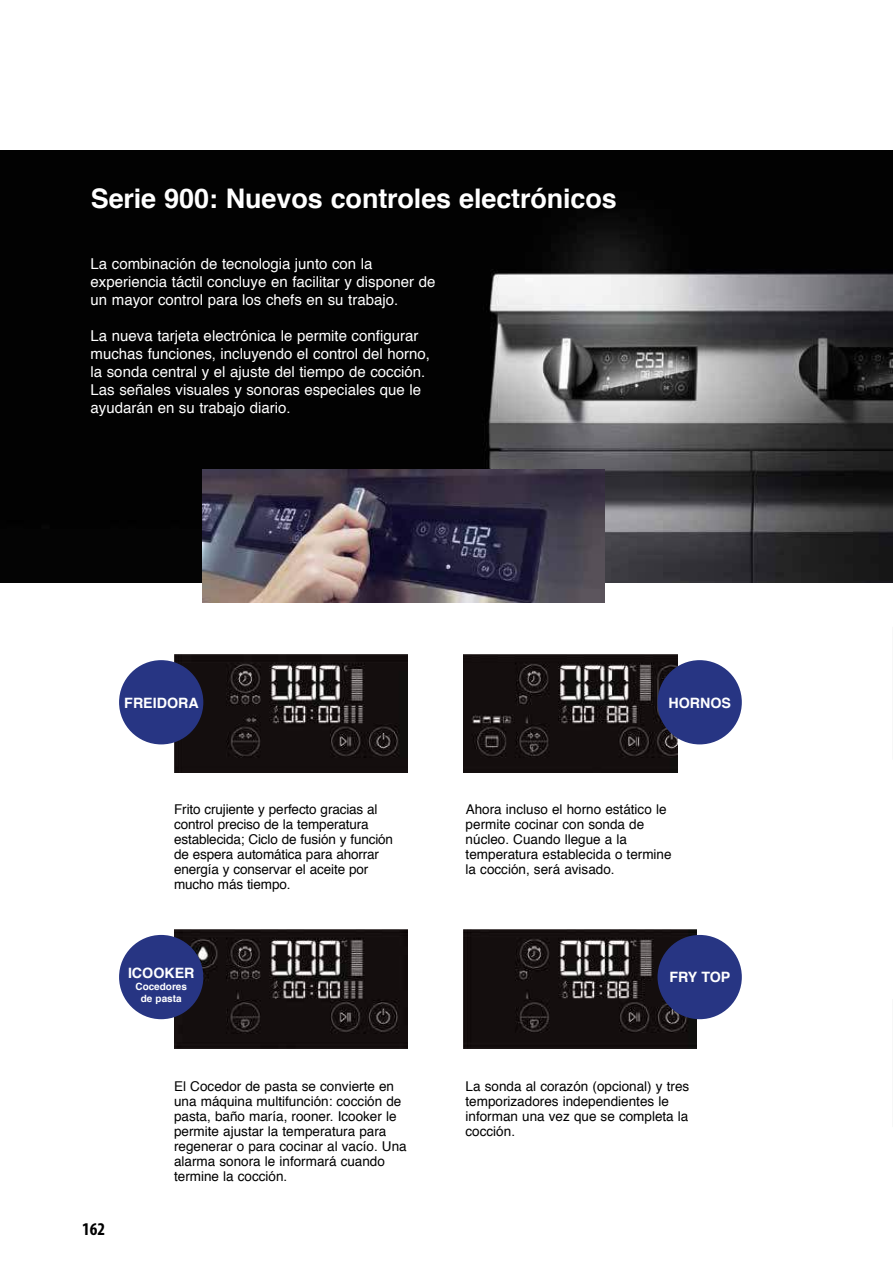
<style>
.page{position:relative;width:893px;height:1263px;background:#fff}
.page>*{position:absolute;margin:0;border:0;box-sizing:border-box;transform-origin:0 0}
.t1{font:700 27px "Helvetica";letter-spacing:-.005em;color:#fff}
.t2{font:700 condensed 18px "Myriad Pro";color:#000}
.t3{font:15px/18px "Helvetica";color:#fff}
.t4{font:700 14.25px "Helvetica";color:#fff}
.t5{font:13.5px/15px "Helvetica";color:#000}
.t6{font:700 10.05px/12px "Helvetica";color:#fff;text-align:center}
</style>
<div class="page">
<img style="left:0;top:150px;width:892px;height:432px">
<img style="left:174px;top:654px;width:233px;height:119px">
<img style="left:174px;top:930px;width:233px;height:119px">
<img style="left:463px;top:654px;width:214px;height:119px">
<img style="left:463px;top:930px;width:233px;height:119px">
<img style="left:203px;top:469px;width:401px;height:133px">
<div style="left:119px;top:660px;width:84px;height:84px;background:#273583;border-radius:50%"></div>
<div style="left:657px;top:660px;width:85px;height:84px;background:#273583;border-radius:50%"></div>
<div style="left:657px;top:935px;width:85px;height:84px;background:#273583;border-radius:50%"></div>
<div style="left:119px;top:935px;width:84px;height:84px;background:#273583;border-radius:50%"></div>
<h1 class="t1" style="left:91px;top:188px;width:527px">Serie 900: Nuevos controles electrónicos</h1>
<p class="t3" style="left:91px;top:255px;width:346px">La combinación de tecnologia junto con la experiencia táctil concluye en facilitar y disponer de un mayor control para los chefs en su trabajo.</p>
<p class="t3" style="left:91px;top:327px;width:341px">La nueva tarjeta electrónica le permite configurar muchas funciones, incluyendo el control del horno, la sonda central y el ajuste del tiempo de cocción.<br>Las señales visuales y sonoras especiales que le ayudarán en su trabajo diario.</p>
<p class="t4" style="left:124px;top:697px;width:76px">FREIDORA</p>
<p class="t4" style="left:668px;top:697px;width:64px">HORNOS</p>
<p class="t5" style="left:174px;top:801px;width:220px">Frito crujiente y perfecto gracias al control preciso de la temperatura establecida; Ciclo de fusión y función de espera automática para ahorrar energía y conservar el aceite por mucho más tiempo.</p>
<p class="t5" style="left:466px;top:801px;width:207px">Ahora incluso el horno estático le permite cocinar con sonda de núcleo. Cuando llegue a la temperatura establecida o termine la cocción, será avisado.</p>
<p class="t4" style="left:128px;top:967px;width:68px">ICOOKER</p>
<p class="t4" style="left:669px;top:972px;width:63px">FRY TOP</p>
<p class="t6" style="left:135px;top:981px;width:53px">Cocedores de pasta</p>
<h2 class="t2" style="left:82px;top:1219px;width:25px">162</h2>
<p class="t5" style="left:174px;top:1079px;width:234px">El Cocedor de pasta se convierte en una máquina multifunción: cocción de pasta, baño maría, rooner. Icooker le permite ajustar la temperatura para regenerar o para cocinar al vacío. Una alarma sonora le informará cuando termine la cocción.</p>
<p class="t5" style="left:466px;top:1079px;width:225px">La sonda al corazón (opcional) y tres temporizadores independientes le informan una vez que se completa la cocción.</p>
</div>
